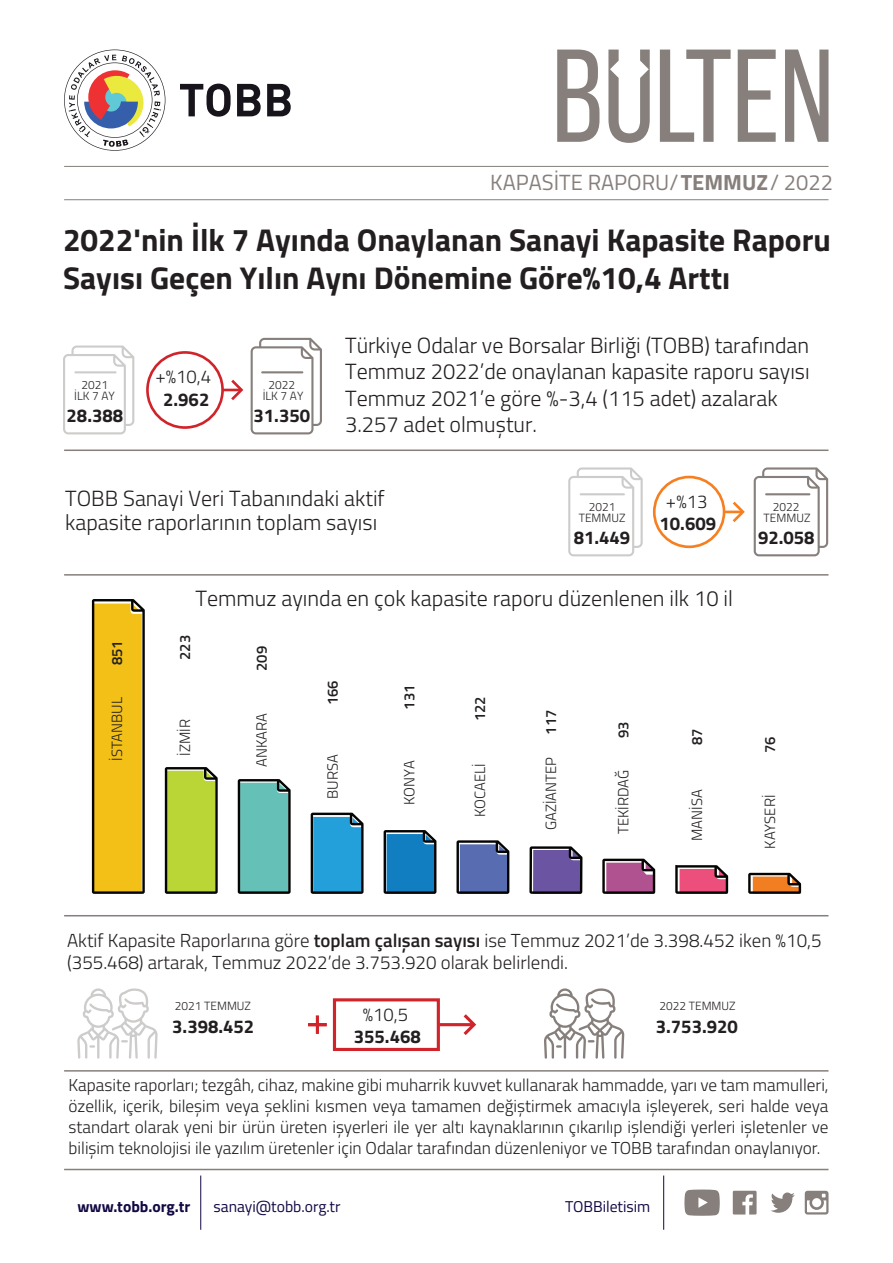
<style>
.page{position:relative;width:893px;height:1263px;background:#fff}
.page>*{position:absolute;margin:0;border:0;box-sizing:border-box;transform-origin:0 0}
.t1{font:700 31.5px/37.8px "Titillium Web";color:#231f20}
.t2{font:300 22.05px "Titillium Web";color:#231f20}
.t3{font:300 21.9px/26.4px "Titillium Web";color:#231f20}
.t4{font:21.9px "Titillium Web";color:#867f7c}
.t5{font:300 18.75px/22.5px "Titillium Web";color:#231f20}
.t6{font:700 18.45px "Titillium Web";color:#231f20}
.t7{font:300 18.45px "Titillium Web";color:#231f20}
.t8{font:300 17.25px/20.7px "Titillium Web";color:#231f20;text-align:justify}
.t9{font:15.75px "Titillium Web";color:#120944}
.t10{font:700 15.75px "Titillium Web";color:#120944}
.t11{font:300 14.85px "Titillium Web";color:#231f20}
.t12{font:600 14.85px "Titillium Web";color:#231f20}
.t13{font:300 11.85px/11.2px "Titillium Web";color:#231f20;text-align:center}
.s1{font-weight:700}
.s2{font-weight:600}
</style>
<div class="page">
<svg style="left:64px;top:50px;width:101px;height:101px"></svg>
<svg style="left:180px;top:84px;width:51px;height:33px"></svg>
<svg style="left:237px;top:84px;width:24px;height:32px"></svg>
<svg style="left:267px;top:84px;width:24px;height:32px"></svg>
<svg style="left:557px;top:50px;width:42px;height:92px"></svg>
<svg style="left:660px;top:50px;width:71px;height:92px"></svg>
<svg style="left:738px;top:50px;width:38px;height:92px"></svg>
<svg style="left:785px;top:50px;width:43px;height:92px"></svg>
<svg style="left:608px;top:50px;width:42px;height:93px"></svg>
<hr style="left:64px;top:166px;width:764px;height:1px;background:#867f7c">
<hr style="left:64px;top:574px;width:764px;height:2px;background:#867f7c">
<hr style="left:64px;top:449px;width:764px;height:2px;background:#867f7c">
<hr style="left:64px;top:1070px;width:764px;height:1px;background:#867f7c">
<hr style="left:64px;top:1169px;width:764px;height:1px;background:#867f7c">
<hr style="left:64px;top:915px;width:764px;height:1px;background:#867f7c">
<hr style="left:64px;top:199px;width:764px;height:1px;background:#867f7c">
<svg style="left:805px;top:1191px;width:23px;height:23px"></svg>
<svg style="left:733px;top:1191px;width:24px;height:23px"></svg>
<hr style="left:200px;top:1175px;width:1px;height:55px;background:#120944">
<hr style="left:663px;top:1175px;width:1px;height:55px;background:#120944">
<svg style="left:771px;top:1192px;width:24px;height:21px"></svg>
<svg style="left:684px;top:1189px;width:36px;height:27px"></svg>
<hr style="left:439px;top:1023px;width:35px;height:3px;background:#d1232a">
<svg style="left:460px;top:1014px;width:17px;height:21px"></svg>
<svg style="left:92px;top:599px;width:53px;height:295px;background:#d9ad1a"></svg>
<svg style="left:165px;top:767px;width:53px;height:127px;background:#a4bc35"></svg>
<svg style="left:238px;top:779px;width:53px;height:115px;background:#5daaa2"></svg>
<svg style="left:311px;top:813px;width:53px;height:81px;background:#298ebd"></svg>
<svg style="left:384px;top:830px;width:52px;height:64px;background:#1c72a7"></svg>
<svg style="left:456px;top:840px;width:53px;height:54px;background:#566599"></svg>
<svg style="left:529px;top:846px;width:53px;height:48px;background:#64548d"></svg>
<svg style="left:602px;top:859px;width:53px;height:35px;background:#93547d"></svg>
<svg style="left:675px;top:865px;width:53px;height:29px;background:#b3526d"></svg>
<svg style="left:748px;top:873px;width:53px;height:21px"></svg>
<svg style="left:77px;top:988px;width:81px;height:71px"></svg>
<svg style="left:544px;top:988px;width:80px;height:71px"></svg>
<div style="left:653px;top:476px;width:72px;height:72px;border:3px solid #f57f21;border-radius:50%"></div>
<svg style="left:568px;top:467px;width:75px;height:89px"></svg>
<svg style="left:754px;top:467px;width:74px;height:89px"></svg>
<hr style="left:580px;top:493px;width:45px;height:2px;background:#cecccb">
<hr style="left:765px;top:493px;width:45px;height:2px;background:#867f7c">
<svg style="left:724px;top:501px;width:21px;height:21px"></svg>
<div style="left:333px;top:998px;width:107px;height:53px;border:3px solid #d1232a"></div>
<hr style="left:308px;top:1023px;width:19px;height:3px;background:#d1232a">
<hr style="left:316px;top:1015px;width:3px;height:19px;background:#d1232a">
<svg style="left:63px;top:345px;width:71px;height:89px"></svg>
<svg style="left:251px;top:338px;width:71px;height:96px"></svg>
<hr style="left:261px;top:371px;width:42px;height:2px;background:#867f7c">
<hr style="left:74px;top:371px;width:43px;height:2px;background:#cecccb">
<div style="left:146px;top:351px;width:78px;height:78px;border:3px solid #d1232a;border-radius:50%"></div>
<svg style="left:223px;top:379px;width:21px;height:21px"></svg>
<p class="t4" style="left:490px;top:166px;width:344px">KAPASİTE RAPORU/ <span class="s1">TEMMUZ</span>/ 2022</p>
<h1 class="t1" style="left:63px;top:220px;width:769px">2022'nin İlk 7 Ayında Onaylanan Sanayi Kapasite Raporu<br>Sayısı Geçen Yılın Aynı Dönemine Göre%10,4 Arttı</h1>
<p class="t13" style="left:74px;top:378px;width:42px">2021<br>İLK 7 AY</p>
<p class="t6" style="left:67px;top:402px;width:58px">28.388</p>
<p class="t7" style="left:155px;top:364px;width:57px">+%10,4</p>
<p class="t6" style="left:163px;top:385px;width:48px">2.962</p>
<p class="t13" style="left:263px;top:378px;width:42px">2022<br>İLK 7 AY</p>
<p class="t6" style="left:254px;top:402px;width:58px">31.350</p>
<p class="t3" style="left:345px;top:331px;width:466px">Türkiye Odalar ve Borsalar Birliği (TOBB) tarafından Temmuz 2022’de onaylanan kapasite raporu sayısı Temmuz 2021’e göre %-3,4 (115 adet) azalarak 3.257 adet olmuștur.</p>
<p class="t3" style="left:65px;top:485px;width:321px;line-height:24.6px">TOBB Sanayi Veri Tabanındaki aktif kapasite raporlarının toplam sayısı</p>
<p class="t13" style="left:579px;top:500px;width:48px">2021<br>TEMMUZ</p>
<p class="t6" style="left:574px;top:524px;width:58px">81.449</p>
<p class="t7" style="left:666px;top:488px;width:43px">+%13</p>
<p class="t6" style="left:660px;top:510px;width:58px">10.609</p>
<p class="t12" style="left:106px;top:665px;width:26px;rotate:-90deg">851</p>
<p class="t11" style="left:106px;top:761px;width:65px;rotate:-90deg">İSTANBUL</p>
<p class="t2" style="left:196px;top:582px;width:539px">Temmuz ayında en çok kapasite raporu düzenlenen ilk 10 il</p>
<p class="t12" style="left:174px;top:660px;width:26px;rotate:-90deg">223</p>
<p class="t11" style="left:174px;top:756px;width:38px;rotate:-90deg">İZMİR</p>
<p class="t12" style="left:250px;top:671px;width:26px;rotate:-90deg">209</p>
<p class="t11" style="left:251px;top:767px;width:55px;rotate:-90deg">ANKARA</p>
<p class="t12" style="left:321px;top:705px;width:26px;rotate:-90deg">166</p>
<p class="t11" style="left:322px;top:799px;width:46px;rotate:-90deg">BURSA</p>
<p class="t12" style="left:398px;top:709px;width:26px;rotate:-90deg">131</p>
<p class="t11" style="left:398px;top:805px;width:46px;rotate:-90deg">KONYA</p>
<p class="t12" style="left:469px;top:721px;width:26px;rotate:-90deg">122</p>
<p class="t11" style="left:469px;top:817px;width:55px;rotate:-90deg">KOCAELİ</p>
<p class="t12" style="left:540px;top:734px;width:26px;rotate:-90deg">117</p>
<p class="t11" style="left:540px;top:830px;width:74px;rotate:-90deg">GAZİANTEP</p>
<p class="t12" style="left:612px;top:738px;width:18px;rotate:-90deg">93</p>
<p class="t11" style="left:613px;top:834px;width:66px;rotate:-90deg">TEKİRDAĞ</p>
<p class="t12" style="left:686px;top:745px;width:18px;rotate:-90deg">87</p>
<p class="t11" style="left:686px;top:841px;width:53px;rotate:-90deg">MANİSA</p>
<p class="t13" style="left:764px;top:500px;width:48px">2022<br>TEMMUZ</p>
<p class="t6" style="left:758px;top:524px;width:58px">92.058</p>
<p class="t12" style="left:759px;top:753px;width:18px;rotate:-90deg">76</p>
<p class="t11" style="left:759px;top:849px;width:55px;rotate:-90deg">KAYSERİ</p>
<p class="t5" style="left:67px;top:928px;width:756px">Aktif Kapasite Raporlarına göre <span class="s2">toplam çalıșan sayısı</span> ise Temmuz 2021’de 3.398.452 iken %10,5 (355.468) artarak, Temmuz 2022’de 3.753.920 olarak belirlendi.</p>
<p class="t13" style="left:175px;top:1000px;width:78px">2021 TEMMUZ</p>
<p class="t6" style="left:172px;top:1012px;width:84px">3.398.452</p>
<p class="t13" style="left:660px;top:1000px;width:78px">2022 TEMMUZ</p>
<p class="t6" style="left:656px;top:1012px;width:84px">3.753.920</p>
<p class="t7" style="left:363px;top:1001px;width:47px">%10,5</p>
<p class="t6" style="left:354px;top:1022px;width:68px">355.468</p>
<p class="t8" style="left:69px;top:1074px;width:762px">Kapasite raporları; tezgâh, cihaz, makine gibi muharrik kuvvet kullanarak hammadde, yarı ve tam mamulleri, özellik, içerik, bileșim veya șeklini kısmen veya tamamen değiștirmek amacıyla ișleyerek, seri halde veya standart olarak yeni bir ürün üreten ișyerleri ile yer altı kaynaklarının çıkarılıp ișlendiği yerleri ișletenler ve bilișim teknolojisi ile yazılım üretenler için Odalar tarafından düzenleniyor ve TOBB tarafından onaylanıyor.</p>
<p class="t10" style="left:77px;top:1194px;width:114px">www.tobb.org.tr</p>
<p class="t9" style="left:214px;top:1194px;width:128px">sanayi@tobb.org.tr</p>
<p class="t9" style="left:565px;top:1194px;width:87px">TOBBiletisim</p>
</div>
